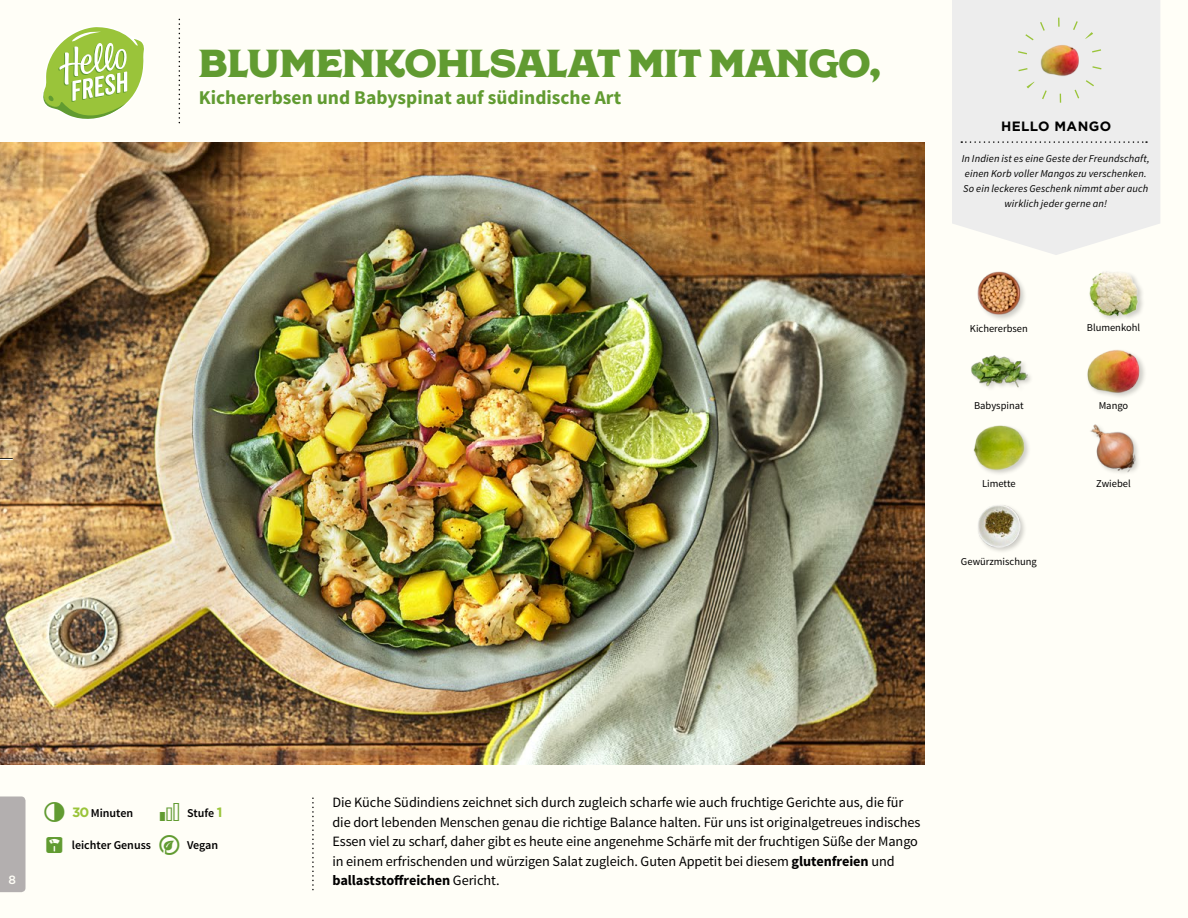
<style>
.page{position:relative;width:1188px;height:918px;background:#fffef7}
.page>*{position:absolute;margin:0;border:0;box-sizing:border-box;transform-origin:0 0}
.t1{font:39px "Regina Black Solid";color:#619b31}
.t2{font:700 19.5px "Source Sans Pro";color:#619b31}
.t3{font:14.25px/19.5px "Source Sans Pro";letter-spacing:-.005em;color:#000}
.t4{font:700 13.5px "Gotham";letter-spacing:.03em;color:#000}
.t5{font:600 12px "Source Sans Pro";color:#000}
.t6{font:500 12px "Gotham";color:#fffef7}
.t7{font:italic 10.5px/14.7px "Source Sans Pro";letter-spacing:.015em;color:#000;text-align:center}
.t8{font:10.5px "Source Sans Pro";color:#000}
.s1{font-family:"Gotham";font-weight:700;font-size:13.5px;color:#9ac43a}
.s2{font-weight:700}
</style>
<div class="page">
<img style="left:1090px;top:424px;width:48px;height:49px">
<img style="left:973px;top:425px;width:55px;height:49px">
<img style="left:1089px;top:271px;width:53px;height:48px">
<img style="left:977px;top:271px;width:48px;height:48px">
<div style="left:1086px;top:348px;width:61px;height:51px;background:#000;opacity:.2"></div>
<img style="left:1086px;top:348px;width:56px;height:51px">
<div style="left:970px;top:354px;width:64px;height:40px;background:#000;opacity:.2"></div>
<img style="left:970px;top:354px;width:57px;height:40px">
<img style="left:978px;top:505px;width:47px;height:47px">
<svg style="left:43px;top:27px;width:101px;height:92px"></svg>
<div style="left:952px;top:0;width:208px;height:255px;background:#ededed"></div>
<svg style="left:961px;top:141px;width:186px;height:2px"></svg>
<div style="left:1017px;top:18px;width:85px;height:85px;border:9px dashed #9ac43a;border-radius:50%"></div>
<img style="left:1041px;top:40px;width:38px;height:41px">
<div style="left:0;top:796px;width:26px;height:96px;background:#b3afaf"></div>
<img style="left:0;top:142px;width:925px;height:623px">
<svg style="left:0;top:458px;width:13px;height:2px"></svg>
<h1 class="t1" style="left:199px;top:41px;width:684px">BLUMENKOHLSALAT MIT MANGO,</h1>
<h2 class="t2" style="left:199px;top:85px;width:424px">Kichererbsen und Babyspinat auf südindische Art</h2>
<p class="t4" style="left:1001px;top:117px;width:112px">HELLO MANGO</p>
<p class="t7" style="left:962px;top:152px;width:190px">In Indien ist es eine Geste der Freundschaft, einen Korb voller Mangos zu verschenken.<br>So ein leckeres Geschenk nimmt aber auch wirklich jeder gerne an!</p>
<p class="t8" style="left:970px;top:322px;width:59px">Kichererbsen</p>
<p class="t8" style="left:1087px;top:321px;width:55px">Blumenkohl</p>
<p class="t8" style="left:974px;top:399px;width:51px">Babyspinat</p>
<p class="t8" style="left:1099px;top:399px;width:31px">Mango</p>
<p class="t8" style="left:982px;top:477px;width:35px">Limette</p>
<p class="t8" style="left:1096px;top:477px;width:36px">Zwiebel</p>
<p class="t8" style="left:961px;top:555px;width:77px">Gewürzmischung</p>
<p class="t6" style="left:9px;top:872px;width:9px">8</p>
<p class="t5" style="left:72px;top:805px;width:62px"><span class="s1">30</span> Minuten</p>
<p class="t5" style="left:72px;top:838px;width:81px">leichter Genuss</p>
<p class="t5" style="left:187px;top:838px;width:33px">Vegan</p>
<p class="t5" style="left:187px;top:805px;width:37px">Stufe <span class="s1">1</span></p>
<p class="t3" style="left:332px;top:793px;width:590px">Die Küche Südindiens zeichnet sich durch zugleich scharfe wie auch fruchtige Gerichte aus, die für die dort lebenden Menschen genau die richtige Balance halten. Für uns ist originalgetreues indisches Essen viel zu scharf, daher gibt es heute eine angenehme Schärfe mit der fruchtigen Süße der Mango in einem erfrischenden und würzigen Salat zugleich. Guten Appetit bei diesem <span class="s2">glutenfreien</span> und <span class="s2">ballaststoffreichen</span> Gericht.</p>
</div>
